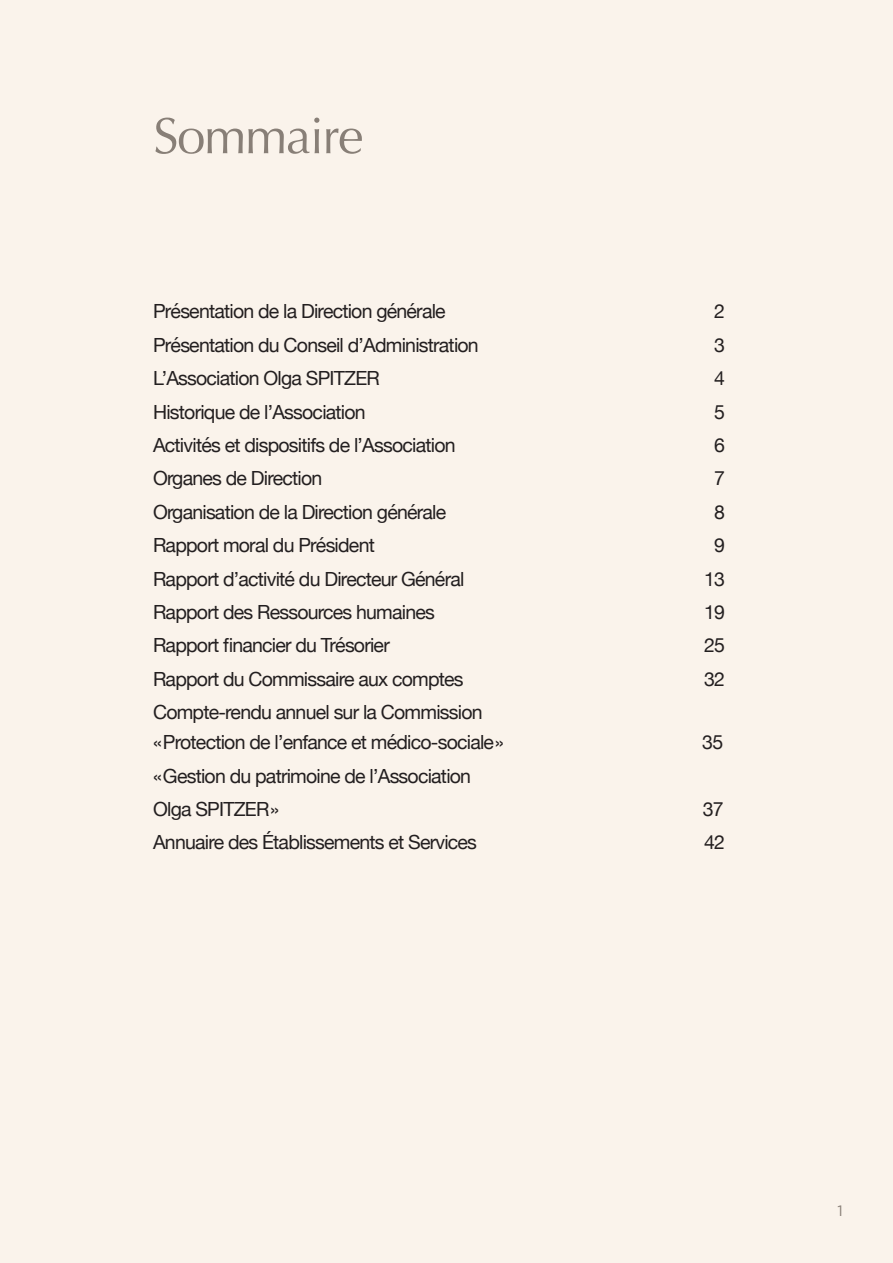
<style>
.page{position:relative;width:893px;height:1263px;background:#faf3eb}
.page>*{position:absolute;margin:0;border:0;box-sizing:border-box;transform-origin:0 0}
.t1{font:51px "Optima";letter-spacing:-.03em;color:#887f77}
.t2{font:19.5px/30px "Helvetica Neue";letter-spacing:-.04em;color:#231f20}
.t3{font:15px "Gotham";color:#887f77}
</style>
<div class="page">
<h1 class="t1" style="left:153px;top:106px;width:212px">Sommaire</h1>
<p class="t2" style="left:153px;top:298px;width:294px">Présentation de la Direction générale</p>
<p class="t2" style="left:714px;top:298px;width:12px">2</p>
<p class="t2" style="left:153px;top:331px;width:327px">Présentation du Conseil d’Administration</p>
<p class="t2" style="left:714px;top:331px;width:12px">3</p>
<p class="t2" style="left:153px;top:364px;width:228px">L’Association Olga SPITZER</p>
<p class="t2" style="left:714px;top:364px;width:12px">4</p>
<p class="t2" style="left:153px;top:398px;width:214px">Historique de l’Association</p>
<p class="t2" style="left:714px;top:398px;width:12px">5</p>
<p class="t2" style="left:153px;top:431px;width:304px">Activités et dispositifs de l’Association</p>
<p class="t2" style="left:714px;top:431px;width:12px">6</p>
<p class="t2" style="left:153px;top:465px;width:171px">Organes de Direction</p>
<p class="t2" style="left:714px;top:465px;width:12px">7</p>
<p class="t2" style="left:153px;top:498px;width:295px">Organisation de la Direction générale</p>
<p class="t2" style="left:714px;top:498px;width:12px">8</p>
<p class="t2" style="left:153px;top:531px;width:223px">Rapport moral du Président</p>
<p class="t2" style="left:714px;top:531px;width:12px">9</p>
<p class="t2" style="left:153px;top:565px;width:313px">Rapport d’activité du Directeur Général</p>
<p class="t2" style="left:704px;top:565px;width:22px">13</p>
<p class="t2" style="left:153px;top:598px;width:283px">Rapport des Ressources humaines</p>
<p class="t2" style="left:704px;top:598px;width:22px">19</p>
<p class="t2" style="left:153px;top:632px;width:238px">Rapport financier du Trésorier</p>
<p class="t2" style="left:704px;top:632px;width:22px">25</p>
<p class="t2" style="left:153px;top:665px;width:312px">Rapport du Commissaire aux comptes</p>
<p class="t2" style="left:704px;top:665px;width:22px">32</p>
<p class="t2" style="left:153px;top:698px;width:352px">Compte-rendu annuel sur la Commission «Protection de l’enfance et médico-sociale»</p>
<p class="t2" style="left:702px;top:728px;width:22px">35</p>
<p class="t2" style="left:153px;top:760px;width:320px;line-height:33.5px">«Gestion du patrimoine de l’Association<br>Olga SPITZER»</p>
<p class="t2" style="left:703px;top:795px;width:22px">37</p>
<p class="t2" style="left:153px;top:829px;width:325px">Annuaire des Établissements et Services</p>
<p class="t2" style="left:704px;top:829px;width:22px">42</p>
<p class="t3" style="left:838px;top:1202px;width:7px">1</p>
</div>
